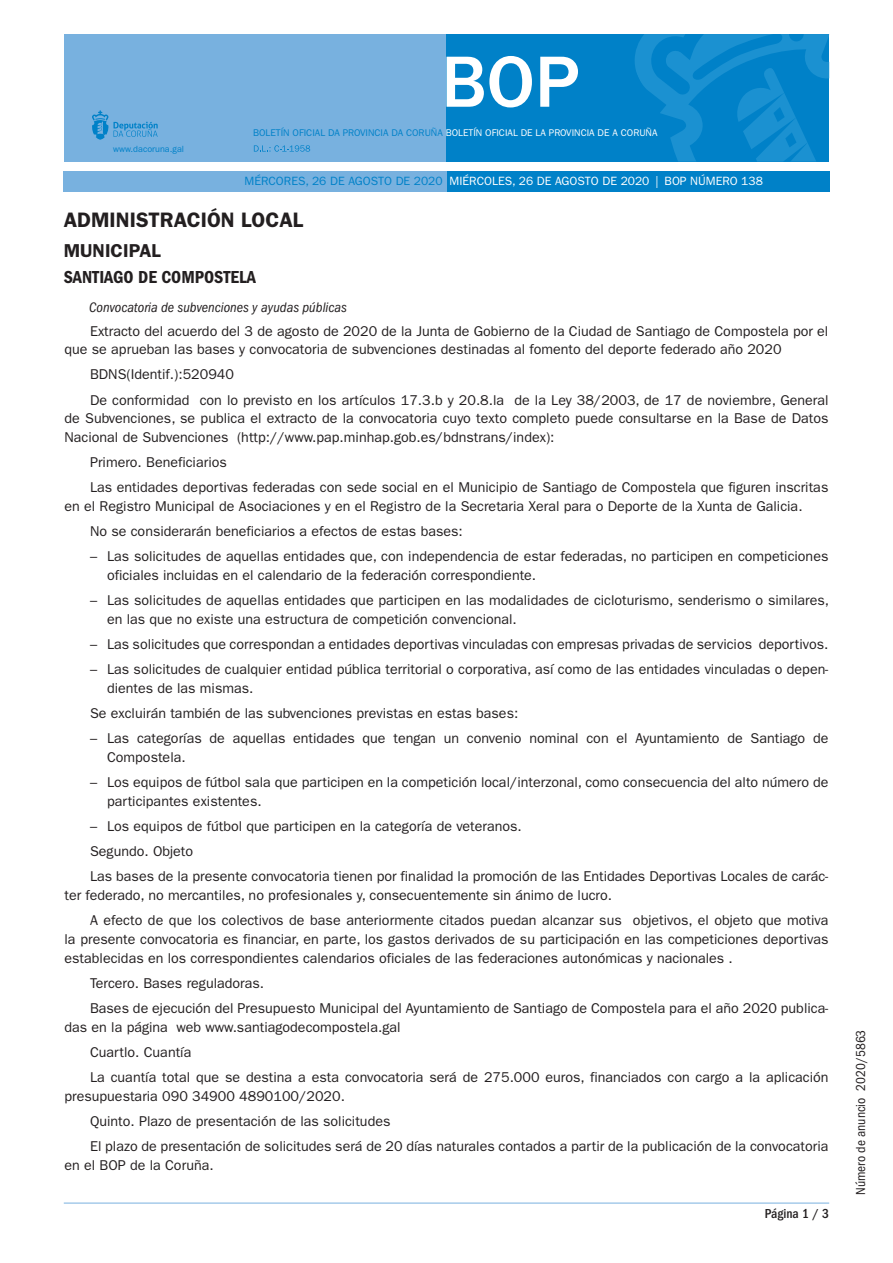
<style>
.page{position:relative;width:893px;height:1263px;background:#fff}
.page>*{position:absolute;margin:0;border:0;box-sizing:border-box;transform-origin:0 0}
.t1{font:500 75px "ITC Franklin Gothic Std";color:#fff}
.t2{font:600 21px "ITC Franklin Gothic Std";color:#231f20}
.t3{font:600 18.75px "ITC Franklin Gothic Std";color:#231f20}
.t4{font:18px "ITC Franklin Gothic Std Dm Cd";color:#231f20}
.Párrafo_texto_normal{font:14.25px/18.8px "ITC Franklin Gothic Std";color:#231f20}
.t5{font:italic condensed 14.25px "ITC Franklin Gothic Std";color:#231f20}
.t6{font:condensed 13.5px "ITC Franklin Gothic Std";color:#231f20}
.Número_de_página{font:500 condensed 13.5px "ITC Franklin Gothic Std";color:#231f20}
.t7{font:12px "ITC Franklin Gothic Std";color:#fff}
.t8{font:9.75px "ITC Franklin Gothic Std";color:#fff}
.t9{font:9px "ITC Franklin Gothic Std";color:#0081c8}
.s1{color:#0081c8}
</style>
<div class="page">
<div style="left:64px;top:34px;width:382px;height:128px;background:#78b1df"></div>
<div style="left:446px;top:34px;width:383px;height:128px;background:#0081c8"></div>
<svg style="left:254px;top:145px;width:56px;height:7px"></svg>
<svg style="left:92px;top:110px;width:66px;height:30px"></svg>
<svg style="left:635px;top:34px;width:194px;height:128px"></svg>
<div style="left:446px;top:171px;width:383px;height:20px;background:#0081c8"></div>
<div style="left:64px;top:171px;width:383px;height:20px;background:#78b1df"></div>
<hr style="left:64px;top:1203px;width:765px;height:1px;background:#78b1df">
<p class="t9" style="left:113px;top:143px;width:72px">www.dacoruna.gal</p>
<h1 class="t1" style="left:441px;top:40px;width:140px">BOP</h1>
<p class="t8" style="left:253px;top:127px;width:406px"><span class="s1">BOLETÍN OFICIAL DA PROVINCIA DA CORUÑA</span> BOLETÍN OFICIAL DE LA PROVINCIA DE A CORUÑA</p>
<p class="t7" style="left:245px;top:174px;width:520px"><span class="s1">MÉRCORES, 26 DE AGOSTO DE 2020</span> MIÉRCOLES, 26 DE AGOSTO DE 2020 | BOP NÚMERO 138</p>
<h2 class="t2" style="left:64px;top:207px;width:241px">ADMINISTRACIÓN LOCAL</h2>
<h3 class="t3" style="left:64px;top:239px;width:98px">MUNICIPAL</h3>
<p class="t4" style="left:64px;top:267px;width:194px">SANTIAGO DE COMPOSTELA</p>
<p class="t5" style="left:89px;top:300px;width:259px">Convocatoria de subvenciones y ayudas públicas</p>
<p class="Párrafo_texto_normal" style="left:65px;top:321px;width:765px;text-indent:26px">Extracto del acuerdo del 3 de agosto de 2020 de la Junta de Gobierno de la Ciudad de Santiago de Compostela por el que se aprueban las bases y convocatoria de subvenciones destinadas al fomento del deporte federado año 2020</p>
<p class="Párrafo_texto_normal" style="left:90px;top:365px;width:145px">BDNS(Identif.):520940</p>
<p class="Párrafo_texto_normal" style="left:65px;top:390px;width:765px;text-align:justify;text-indent:26px">De conformidad con lo previsto en los artículos 17.3.b y 20.8.la de la Ley 38/2003, de 17 de noviembre, General de Subvenciones, se publica el extracto de la convocatoria cuyo texto completo puede consultarse en la Base de Datos Nacional de Subvenciones (http://www.pap.minhap.gob.es/bdnstrans/index):</p>
<p class="Párrafo_texto_normal" style="left:90px;top:453px;width:138px">Primero. Beneficiarios</p>
<p class="Párrafo_texto_normal" style="left:65px;top:478px;width:765px;text-indent:26px">Las entidades deportivas federadas con sede social en el Municipio de Santiago de Compostela que figuren inscritas en el Registro Municipal de Asociaciones y en el Registro de la Secretaria Xeral para o Deporte de la Xunta de Galicia.</p>
<p class="Párrafo_texto_normal" style="left:90px;top:522px;width:374px">No se considerarán beneficiarios a efectos de estas bases:</p>
<p class="Párrafo_texto_normal" style="left:107px;top:547px;width:723px;text-indent:-17px">– Las solicitudes de aquellas entidades que, con independencia de estar federadas, no participen en competiciones oficiales incluidas en el calendario de la federación correspondiente.</p>
<p class="Párrafo_texto_normal" style="left:107px;top:591px;width:724px;text-indent:-17px">– Las solicitudes de aquellas entidades que participen en las modalidades de cicloturismo, senderismo o similares, en las que no existe una estructura de competición convencional.</p>
<p class="Párrafo_texto_normal" style="left:90px;top:635px;width:740px">– Las solicitudes que correspondan a entidades deportivas vinculadas con empresas privadas de servicios deportivos.</p>
<p class="Párrafo_texto_normal" style="left:107px;top:660px;width:723px;text-indent:-17px">– Las solicitudes de cualquier entidad pública territorial o corporativa, así como de las entidades vinculadas o depen&shy;dientes de las mismas.</p>
<p class="Párrafo_texto_normal" style="left:90px;top:704px;width:430px">Se excluirán también de las subvenciones previstas en estas bases:</p>
<p class="Párrafo_texto_normal" style="left:107px;top:729px;width:723px;text-indent:-17px">– Las categorías de aquellas entidades que tengan un convenio nominal con el Ayuntamiento de Santiago de<br>Compostela.</p>
<p class="Párrafo_texto_normal" style="left:107px;top:773px;width:723px;text-indent:-17px">– Los equipos de fútbol sala que participen en la competición local/interzonal, como consecuencia del alto número de participantes existentes.</p>
<p class="Párrafo_texto_normal" style="left:90px;top:817px;width:433px">– Los equipos de fútbol que participen en la categoría de veteranos.</p>
<p class="Párrafo_texto_normal" style="left:90px;top:842px;width:105px">Segundo. Objeto</p>
<p class="Párrafo_texto_normal" style="left:65px;top:867px;width:765px;text-indent:26px">Las bases de la presente convocatoria tienen por finalidad la promoción de las Entidades Deportivas Locales de carác&shy;ter federado, no mercantiles, no profesionales y, consecuentemente sin ánimo de lucro.</p>
<p class="Párrafo_texto_normal" style="left:65px;top:911px;width:765px;text-align:justify;text-indent:26px">A efecto de que los colectivos de base anteriormente citados puedan alcanzar sus objetivos, el objeto que motiva la presente convocatoria es financiar, en parte, los gastos derivados de su participación en las competiciones deportivas establecidas en los correspondientes calendarios oficiales de las federaciones autonómicas y nacionales .</p>
<p class="Párrafo_texto_normal" style="left:90px;top:974px;width:176px">Tercero. Bases reguladoras.</p>
<p class="Párrafo_texto_normal" style="left:65px;top:999px;width:765px;text-indent:26px">Bases de ejecución del Presupuesto Municipal del Ayuntamiento de Santiago de Compostela para el año 2020 publica&shy;das en la página web www.santiagodecompostela.gal</p>
<p class="Párrafo_texto_normal" style="left:90px;top:1043px;width:103px">Cuartlo. Cuantía</p>
<p class="Párrafo_texto_normal" style="left:65px;top:1068px;width:765px;text-indent:26px">La cuantía total que se destina a esta convocatoria será de 275.000 euros, financiados con cargo a la aplicación presupuestaria 090 34900 4890100/2020.</p>
<p class="Párrafo_texto_normal" style="left:90px;top:1112px;width:302px">Quinto. Plazo de presentación de las solicitudes</p>
<p class="Párrafo_texto_normal" style="left:65px;top:1137px;width:765px;text-indent:26px">El plazo de presentación de solicitudes será de 20 días naturales contados a partir de la publicación de la convocatoria en el BOP de la Coruña.</p>
<p class="Número_de_página" style="left:765px;top:1206px;width:66px">Página 1 / 3</p>
<p class="t6" style="left:853px;top:1195px;width:167px;rotate:-90deg">Número de anuncio 2020/5863</p>
</div>
